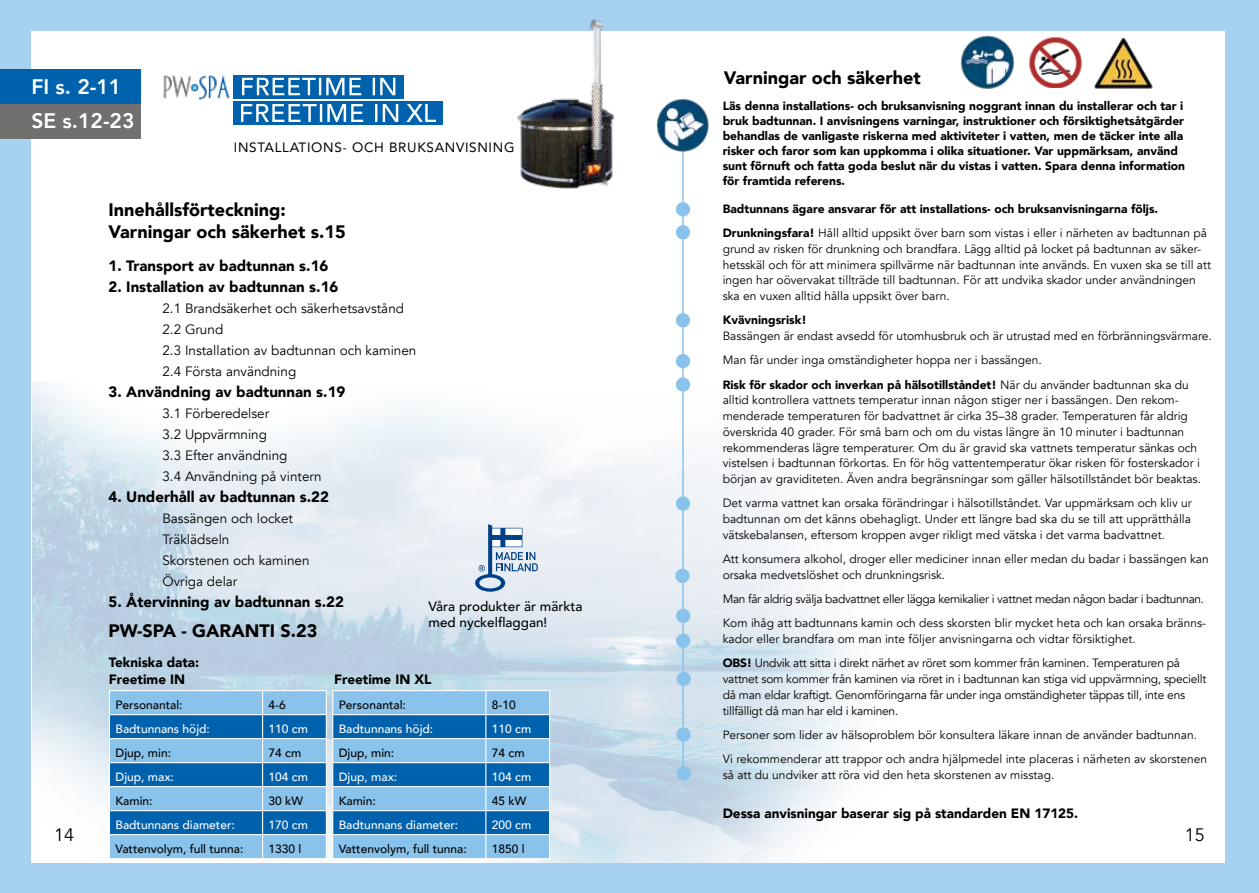
<style>
.page{position:relative;width:1259px;height:893px;background:#a6d1f0}
.page>*{position:absolute;margin:0;border:0;box-sizing:border-box;transform-origin:0 0}
.t1{font:800 21px/34.5px "Avenir";color:#fff}
.t2{font:900 18px/21.6px "Avenir";color:#000}
.t3{font:18px "Avenir";color:#000}
.t4{font:900 15px "Avenir";color:#000}
.t5{font:13.5px/21px "Avenir";color:#000}
.t6{font:900 13.5px/16.5px "Avenir";color:#000}
.t7{font:500 13.5px/16.5px "Avenir";color:#000}
.t8{font:13.5px "Avenir";letter-spacing:.05em;color:#000}
.t9{font:12px/15.8px "Avenir";color:#000}
.t10{font:900 12px/15px "Avenir";color:#000}
.t11{font:12px/15.8px "Avenir";letter-spacing:-.02em;color:#000}
.t12{font:12px/24.3px "Avenir";letter-spacing:-.03em;color:#000}
.t13{font:500 12px "Avenir";color:#000}
.t14{font:500 12px "Avenir";color:#fff}
.s1{font-weight:400}
.s2{font-weight:900}
</style>
<div class="page">
<div style="left:32px;top:31px;width:1193px;height:832px;background:#fff"></div>
<img style="left:32px;top:355px;width:819px;height:508px">
<hr style="left:109px;top:690px;width:153px;height:1px;background:#fff">
<hr style="left:262px;top:690px;width:65px;height:1px;background:#fff">
<hr style="left:682px;top:133px;width:2px;height:646px;background:#89c2eb">
<div style="left:676px;top:202px;width:14px;height:14px;background:#89c2eb;border-radius:50%"></div>
<div style="left:676px;top:225px;width:14px;height:14px;background:#89c2eb;border-radius:50%"></div>
<div style="left:676px;top:313px;width:14px;height:14px;background:#89c2eb;border-radius:50%"></div>
<div style="left:676px;top:354px;width:14px;height:14px;background:#89c2eb;border-radius:50%"></div>
<div style="left:676px;top:377px;width:14px;height:15px;background:#89c2eb;border-radius:50%"></div>
<div style="left:676px;top:496px;width:14px;height:15px;background:#89c2eb;border-radius:50%"></div>
<div style="left:675px;top:569px;width:14px;height:14px;background:#89c2eb;border-radius:50%"></div>
<div style="left:676px;top:609px;width:14px;height:14px;background:#89c2eb;border-radius:50%"></div>
<div style="left:676px;top:634px;width:14px;height:14px;background:#89c2eb;border-radius:50%"></div>
<img style="left:961px;top:35px;width:52px;height:54px">
<img style="left:1094px;top:37px;width:59px;height:52px">
<img style="left:1029px;top:37px;width:52px;height:51px">
<img style="left:670px;top:98px;width:39px;height:54px">
<div style="left:676px;top:672px;width:15px;height:14px;background:#89c2eb;border-radius:50%"></div>
<div style="left:676px;top:727px;width:14px;height:15px;background:#89c2eb;border-radius:50%"></div>
<img style="left:517px;top:19px;width:153px;height:170px">
<img style="left:163px;top:75px;width:67px;height:25px">
<svg style="left:233px;top:75px;width:171px;height:23px"></svg>
<svg style="left:242px;top:78px;width:153px;height:17px"></svg>
<svg style="left:475px;top:524px;width:63px;height:68px;background:#b4c6db"></svg>
<div style="left:676px;top:766px;width:15px;height:14px;background:#89c2eb;border-radius:50%"></div>
<div style="left:233px;top:101px;width:210px;height:24px;background:#0061ad"></div>
<svg style="left:241px;top:104px;width:157px;height:18px"></svg>
<svg style="left:406px;top:104px;width:30px;height:18px"></svg>
<hr style="left:332px;top:690px;width:154px;height:1px;background:#fff">
<hr style="left:486px;top:690px;width:64px;height:1px;background:#fff">
<svg style="left:109px;top:691px;width:441px;height:168px;background:#5da1d4"></svg>
<hr style="left:332px;top:858px;width:154px;height:1px;background:#fff">
<hr style="left:486px;top:858px;width:64px;height:1px;background:#fff">
<div style="left:0;top:70px;width:140px;height:34px;background:#0061ad"></div>
<div style="left:0;top:104px;width:140px;height:35px;background:#71706f"></div>
<h1 class="t1" style="left:31px;top:69px;width:104px">FI s. 2-11<br>SE s.12-23</h1>
<p class="t8" style="left:234px;top:136px;width:282px">INSTALLATIONS- OCH BRUKSANVISNING</p>
<h2 class="t2" style="left:724px;top:67px;width:198px">Varningar och säkerhet</h2>
<p class="t10" style="left:723px;top:98px;width:464px">Läs denna installations- och bruksanvisning noggrant innan du installerar och tar i bruk badtunnan. I anvisningens varningar, instruktioner och försiktighetsåtgärder behandlas de vanligaste riskerna med aktiviteter i vatten, men de täcker inte alla risker och faror som kan uppkomma i olika situationer. Var uppmärksam, använd sunt förnuft och fatta goda beslut när du vistas i vatten. Spara denna information för framtida referens.</p>
<h2 class="t2" style="left:108px;top:199px;width:239px">Innehållsförteckning:<br>Varningar och säkerhet s.15</h2>
<p class="t4" style="left:108px;top:253px;width:221px">1. Transport av badtunnan s.16</p>
<p class="t4" style="left:108px;top:274px;width:231px">2. Installation av badtunnan s.16</p>
<p class="t5" style="left:162px;top:298px;width:255px">2.1 Brandsäkerhet och säkerhetsavstånd<br>2.2 Grund<br>2.3 Installation av badtunnan och kaminen<br>2.4 Första användning</p>
<p class="t4" style="left:108px;top:379px;width:238px">3. Användning av badtunnan s.19</p>
<p class="t5" style="left:162px;top:403px;width:161px">3.1 Förberedelser<br>3.2 Uppvärmning<br>3.3 Efter användning<br>3.4 Användning på vintern</p>
<p class="t4" style="left:108px;top:484px;width:222px">4. Underhåll av badtunnan s.22</p>
<p class="t5" style="left:162px;top:508px;width:149px">Bassängen och locket<br>Träklädseln<br>Skorstenen och kaminen<br>Övriga delar</p>
<p class="t4" style="left:108px;top:589px;width:237px">5. Återvinning av badtunnan s.22</p>
<h2 class="t2" style="left:108px;top:619px;width:210px">PW-SPA - GARANTI S.23</h2>
<p class="t10" style="left:723px;top:196px;width:486px;line-height:24.3px">Badtunnans ägare ansvarar för att installations- och bruksanvisningarna följs.<br>Drunkningsfara! <span class="s1">Håll alltid uppsikt över barn som vistas i eller i närheten av badtunnan på</span></p>
<p class="t9" style="left:723px;top:241px;width:490px">grund av risken för drunkning och brandfara. Lägg alltid på locket på badtunnan av säker&shy;hetsskäl och för att minimera spillvärme när badtunnan inte används. En vuxen ska se till att ingen har oövervakat tillträde till badtunnan. För att undvika skador under användningen ska en vuxen alltid hålla uppsikt över barn.</p>
<p class="t10" style="left:723px;top:312px;width:86px">Kvävningsrisk!</p>
<p class="t9" style="left:723px;top:324px;width:490px;line-height:24.3px">Bassängen är endast avsedd för utomhusbruk och är utrustad med en förbränningsvärmare.<br>Man får under inga omständigheter hoppa ner i bassängen.<br><span class="s2">Risk för skador och inverkan på hälsotillståndet!</span> När du använder badtunnan ska du</p>
<p class="t9" style="left:723px;top:393px;width:480px">alltid kontrollera vattnets temperatur innan någon stiger ner i bassängen. Den rekom&shy;menderade temperaturen för badvattnet är cirka 35–38 grader. Temperaturen får aldrig överskrida 40 grader. För små barn och om du vistas längre än 10 minuter i badtunnan rekommenderas lägre temperaturer. Om du är gravid ska vattnets temperatur sänkas och vistelsen i badtunnan förkortas. En för hög vattentemperatur ökar risken för fosterskador i början av graviditeten. Även andra begränsningar som gäller hälsotillståndet bör beaktas.</p>
<p class="t9" style="left:723px;top:496px;width:471px;text-align:justify">Det varma vattnet kan orsaka förändringar i hälsotillståndet. Var uppmärksam och kliv ur badtunnan om det känns obehagligt. Under ett längre bad ska du se till att upprätthålla vätskebalansen, eftersom kroppen avger rikligt med vätska i det varma badvattnet.</p>
<p class="t9" style="left:723px;top:551px;width:487px">Att konsumera alkohol, droger eller mediciner innan eller medan du badar i bassängen kan orsaka medvetslöshet och drunkningsrisk.</p>
<p class="t12" style="left:723px;top:587px;width:485px">Man får aldrig svälja badvattnet eller lägga kemikalier i vattnet medan någon badar i badtunnan.<br>Kom ihåg att badtunnans kamin och dess skorsten blir mycket heta och kan orsaka bränns-</p>
<p class="t9" style="left:723px;top:627px;width:459px;line-height:24.3px">kador eller brandfara om man inte följer anvisningarna och vidtar försiktighet.<br><span class="s2">OBS!</span> Undvik att sitta i direkt närhet av röret som kommer från kaminen. Temperaturen på</p>
<p class="t11" style="left:723px;top:671px;width:485px">vattnet som kommer från kaminen via röret in i badtunnan kan stiga vid uppvärmning, speciellt då man eldar kraftigt. Genomföringarna får under inga omständigheter täppas till, inte ens tillfälligt då man har eld i kaminen.</p>
<p class="t9" style="left:723px;top:723px;width:486px;line-height:24.3px">Personer som lider av hälsoproblem bör konsultera läkare innan de använder badtunnan.<br>Vi rekommenderar att trappor och andra hjälpmedel inte placeras i närheten av skorstenen</p>
<p class="t9" style="left:723px;top:767px;width:333px">så att du undviker att röra vid den heta skorstenen av misstag.</p>
<p class="t7" style="left:428px;top:597px;width:155px">Våra produkter är märkta med nyckelflaggan!</p>
<p class="t6" style="left:109px;top:654px;width:92px">Tekniska data:<br>Freetime IN</p>
<p class="t6" style="left:334px;top:671px;width:99px">Freetime IN XL</p>
<p class="t13" style="left:115px;top:694px;width:69px">Personantal:</p>
<p class="t13" style="left:268px;top:694px;width:19px">4-6</p>
<p class="t14" style="left:115px;top:718px;width:96px">Badtunnans höjd:</p>
<p class="t14" style="left:268px;top:718px;width:41px">110 cm</p>
<p class="t13" style="left:115px;top:742px;width:57px">Djup, min:</p>
<p class="t13" style="left:268px;top:742px;width:34px">74 cm</p>
<p class="t14" style="left:115px;top:766px;width:60px">Djup, max:</p>
<p class="t14" style="left:268px;top:766px;width:41px">104 cm</p>
<p class="t13" style="left:115px;top:790px;width:39px">Kamin:</p>
<p class="t13" style="left:268px;top:790px;width:36px">30 kW</p>
<p class="t14" style="left:115px;top:814px;width:121px">Badtunnans diameter:</p>
<p class="t14" style="left:268px;top:814px;width:41px">170 cm</p>
<p class="t13" style="left:115px;top:838px;width:130px">Vattenvolym, full tunna:</p>
<p class="t13" style="left:268px;top:838px;width:34px">1330 l</p>
<p class="t13" style="left:339px;top:694px;width:69px">Personantal:</p>
<p class="t13" style="left:492px;top:694px;width:25px">8-10</p>
<p class="t14" style="left:339px;top:718px;width:96px">Badtunnans höjd:</p>
<p class="t14" style="left:492px;top:718px;width:41px">110 cm</p>
<p class="t13" style="left:339px;top:742px;width:57px">Djup, min:</p>
<p class="t13" style="left:492px;top:742px;width:34px">74 cm</p>
<p class="t14" style="left:339px;top:766px;width:60px">Djup, max:</p>
<p class="t14" style="left:492px;top:766px;width:41px">104 cm</p>
<p class="t13" style="left:339px;top:790px;width:39px">Kamin:</p>
<p class="t13" style="left:492px;top:790px;width:36px">45 kW</p>
<p class="t14" style="left:339px;top:814px;width:121px">Badtunnans diameter:</p>
<p class="t14" style="left:492px;top:814px;width:41px">200 cm</p>
<p class="t13" style="left:339px;top:838px;width:130px">Vattenvolym, full tunna:</p>
<p class="t13" style="left:492px;top:838px;width:34px">1850 l</p>
<p class="t6" style="left:722px;top:805px;width:357px">Dessa anvisningar baserar sig på standarden EN 17125.</p>
<h2 class="t3" style="left:54px;top:824px;width:22px">14</h2>
<h2 class="t3" style="left:1184px;top:824px;width:22px">15</h2>
</div>
